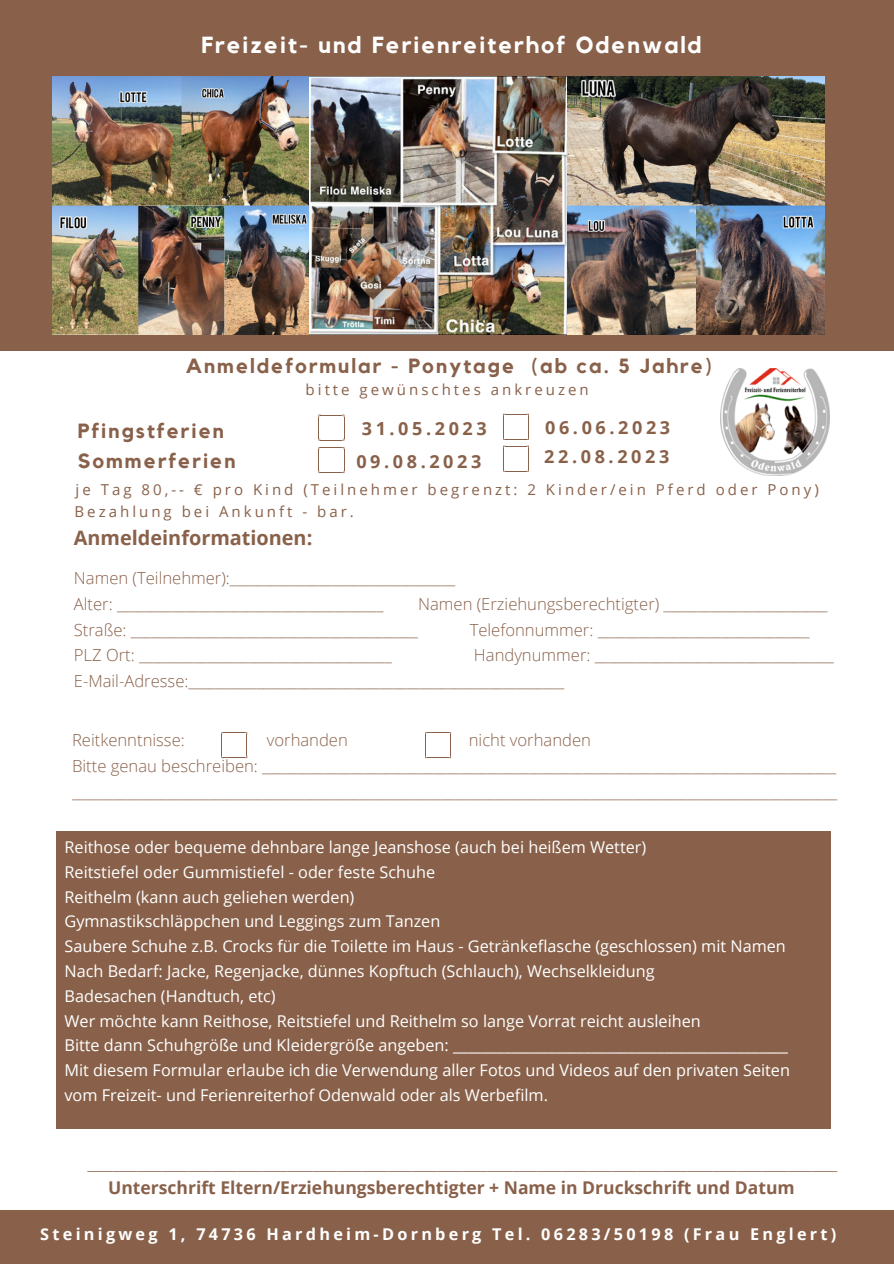
<style>
.page{position:relative;width:894px;height:1264px;background:#fff}
.page>*{position:absolute;margin:0;border:0;box-sizing:border-box;transform-origin:0 0}
.t1{font:700 23.25px "Kollektif";letter-spacing:.09em;color:#fff}
.t2{font:700 20.55px "Kollektif";letter-spacing:.1em;color:#89614a}
.t3{font:700 19.8px "Open Sans";color:#89614a}
.t4{font:700 18px "Open Sans";letter-spacing:.2em;color:#89614a}
.t5{font:700 17.55px "Open Sans";color:#89614a}
.t6{font:300 16.65px/26px "Open Sans";color:#89614a}
.t7{font:16.2px/24.8px "Open Sans";color:#fff}
.t8{font:700 16.2px "Open Sans";letter-spacing:.2em;color:#fff}
.t9{font:15px/22.5px "Open Sans";letter-spacing:.2em;color:#89614a}
</style>
<div class="page">
<div style="left:0;top:1210px;width:893px;height:53px;background:#89614a"></div>
<div style="left:0;top:0;width:893px;height:350px;background:#89614a"></div>
<img style="left:53px;top:77px;width:771px;height:257px">
<img style="left:720px;top:368px;width:109px;height:107px">
<svg style="left:318px;top:414px;width:26px;height:27px"></svg>
<svg style="left:221px;top:732px;width:26px;height:26px"></svg>
<svg style="left:425px;top:732px;width:26px;height:26px"></svg>
<div style="left:56px;top:831px;width:774px;height:297px;background:#89614a"></div>
<svg style="left:318px;top:447px;width:26px;height:26px"></svg>
<svg style="left:503px;top:414px;width:26px;height:58px"></svg>
<h1 class="t1" style="left:201px;top:34px;width:501px">Freizeit- und Ferienreiterhof Odenwald</h1>
<p class="t2" style="left:186px;top:356px;width:527px">Anmeldeformular - Ponytage (ab ca. 5 Jahre)</p>
<p class="t9" style="left:305px;top:377px;width:284px">bitte gewünschtes ankreuzen</p>
<p class="t2" style="left:78px;top:421px;width:148px">Pfingstferien</p>
<p class="t2" style="left:78px;top:451px;width:159px">Sommerferien</p>
<p class="t4" style="left:361px;top:415px;width:126px">31.05.2023</p>
<p class="t4" style="left:545px;top:415px;width:126px">06.06.2023</p>
<p class="t4" style="left:356px;top:448px;width:126px">09.08.2023</p>
<p class="t4" style="left:544px;top:444px;width:126px">22.08.2023</p>
<p class="t9" style="left:75px;top:477px;width:745px">je Tag 80,-- € pro Kind (Teilnehmer begrenzt: 2 Kinder/ein Pferd oder Pony)<br>Bezahlung bei Ankunft - bar.</p>
<p class="t3" style="left:74px;top:524px;width:240px">Anmeldeinformationen:</p>
<p class="t6" style="left:74px;top:564px;width:383px">Namen (Teilnehmer):_________________________________<br>Alter: _______________________________________</p>
<p class="t6" style="left:418px;top:590px;width:411px">Namen (Erziehungsberechtigter) ________________________</p>
<p class="t6" style="left:74px;top:616px;width:345px">Straße: __________________________________________</p>
<p class="t6" style="left:469px;top:616px;width:341px">Telefonnummer: _______________________________</p>
<p class="t6" style="left:74px;top:642px;width:319px">PLZ Ort: _____________________________________</p>
<p class="t6" style="left:74px;top:642px;width:761px;text-indent:400px">Handynummer: ___________________________________<br>E-Mail-Adresse:_______________________________________________________</p>
<p class="t6" style="left:72px;top:726px;width:766px;text-indent:396px">nicht vorhanden<br>Bitte genau beschreiben: ____________________________________________________________________________________ ________________________________________________________________________________________________________________</p>
<p class="t6" style="left:72px;top:726px;width:114px">Reitkenntnisse:</p>
<p class="t6" style="left:267px;top:726px;width:82px">vorhanden</p>
<p class="t7" style="left:64px;top:834px;width:726px">Reithose oder bequeme dehnbare lange Jeanshose (auch bei heißem Wetter)<br>Reitstiefel oder Gummistiefel - oder feste Schuhe<br>Reithelm (kann auch geliehen werden)<br>Gymnastikschläppchen und Leggings zum Tanzen<br>Saubere Schuhe z.B. Crocks für die Toilette im Haus - Getränkeflasche (geschlossen) mit Namen Nach Bedarf: Jacke, Regenjacke, dünnes Kopftuch (Schlauch), Wechselkleidung<br>Badesachen (Handtuch, etc)<br>Wer möchte kann Reithose, Reitstiefel und Reithelm so lange Vorrat reicht ausleihen<br>Bitte dann Schuhgröße und Kleidergröße angeben: ______________________________________________ Mit diesem Formular erlaube ich die Verwendung aller Fotos und Videos auf den privaten Seiten vom Freizeit- und Ferienreiterhof Odenwald oder als Werbefilm.</p>
<p class="t5" style="left:108px;top:1174px;width:688px">Unterschrift Eltern/Erziehungsberechtigter + Name in Druckschrift und Datum</p>
<p class="t8" style="left:40px;top:1222px;width:797px">Steinigweg 1, 74736 Hardheim-Dornberg Tel. 06283/50198 (Frau Englert)</p>
</div>
